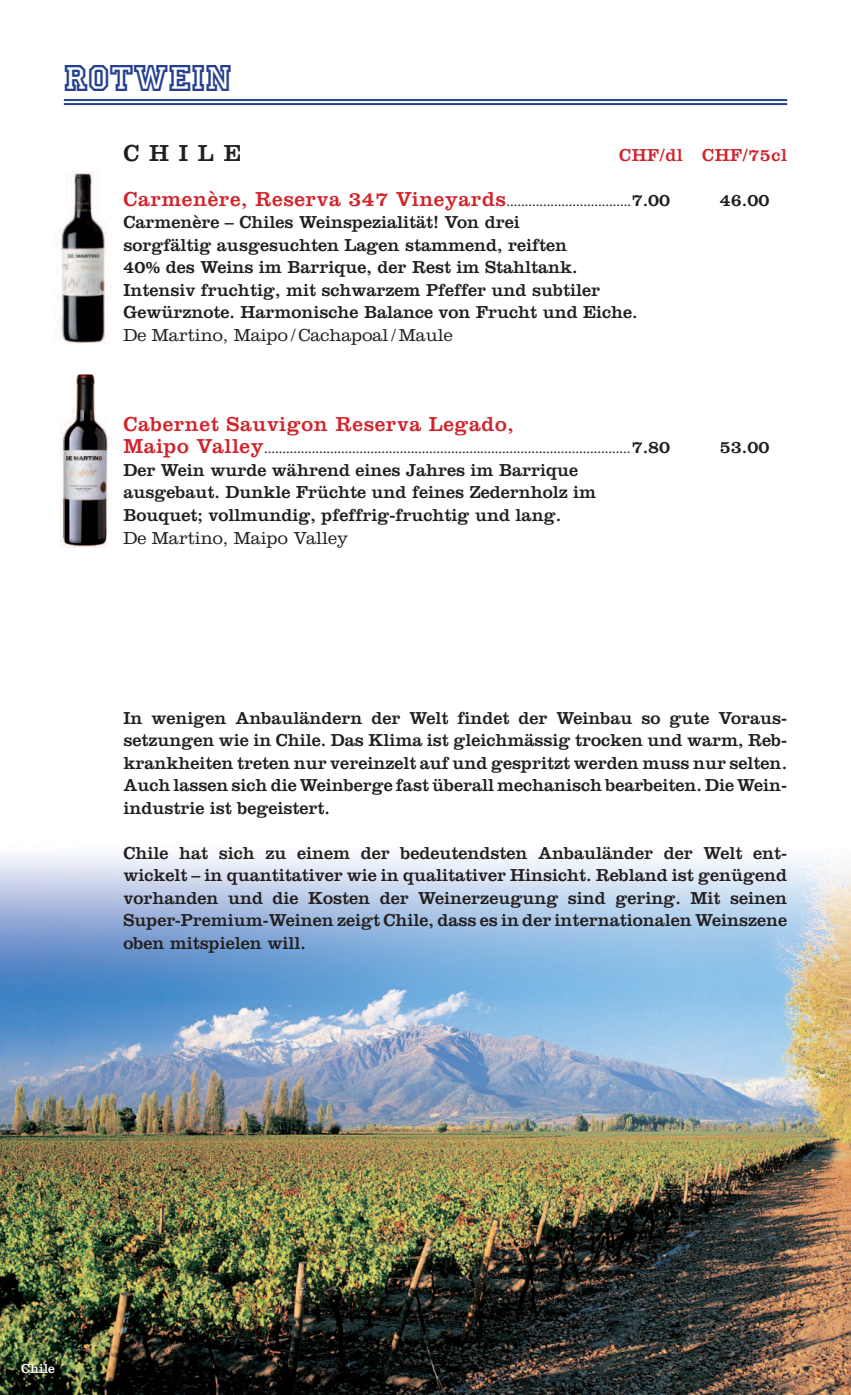
<style>
.page{position:relative;width:851px;height:1395px;background:#fff}
.page>*{position:absolute;margin:0;border:0;box-sizing:border-box;transform-origin:0 0}
.t1{font:39px "Princetown LET";letter-spacing:.005em;color:#253f8f}
.t2{font:24px "Clarendon";letter-spacing:.405em;color:#231f20}
.t3{font:21px "Clarendon";letter-spacing:.03em;color:#d1232a}
.t4{font:18px/22.5px "Clarendon";color:#231f20}
.t5{font:300 18px "Clarendon";color:#231f20}
.t6{font:18px "Clarendon";letter-spacing:.03em;color:#d1232a}
.t7{font:13.5px "Clarendon";color:#fff}
.t8{font:12px "Clarendon";color:#231f20}
.s1{font-size:21px;color:#d1232a}
.s2{font-size:18px}
</style>
<div class="page">
<hr style="left:64px;top:99px;width:723px;height:2px;background:#253f8f">
<hr style="left:64px;top:103px;width:723px;height:2px;background:#253f8f">
<img style="left:55px;top:172px;width:56px;height:172px">
<img style="left:60px;top:374px;width:49px;height:173px">
<img style="left:0;top:854px;width:850px;height:541px">
<img style="left:16px;top:1358px;width:155px;height:28px">
<h1 class="t1" style="left:64px;top:54px;width:169px">ROTWEIN</h1>
<h2 class="t2" style="left:123px;top:145px;width:119px">CHILE</h2>
<p class="t6" style="left:619px;top:149px;width:169px">CHF/dl CHF/75cl</p>
<p class="t8" style="left:123px;top:198px;width:548px"><span class="s1">Carmenère, Reserva 347 Vineyards</span>..................................<span class="s2">7.00</span></p>
<p class="t4" style="left:719px;top:191px;width:51px">46.00</p>
<p class="t4" style="left:123px;top:213px;width:516px">Carmenère – Chiles Weinspezialität! Von drei<br>sorgfältig ausgesuchten Lagen stammend, reiften<br>40% des Weins im Barrique, der Rest im Stahltank.<br>Intensiv fruchtig, mit schwarzem Pfeffer und subtiler Gewürznote. Harmonische Balance von Frucht und Eiche.</p>
<p class="t5" style="left:123px;top:329px;width:331px">De Martino, Maipo /Cachapoal/Maule</p>
<p class="t3" style="left:123px;top:417px;width:392px">Cabernet Sauvigon Reserva Legado,</p>
<p class="t8" style="left:123px;top:445px;width:548px"><span class="s1">Maipo Valley</span>....................................................................................................<span class="s2">7.80</span></p>
<p class="t4" style="left:719px;top:438px;width:51px">53.00</p>
<p class="t4" style="left:123px;top:461px;width:474px">Der Wein wurde während eines Jahres im Barrique ausgebaut. Dunkle Früchte und feines Zedernholz im<br>Bouquet; vollmundig, pfeffrig-fruchtig und lang.</p>
<p class="t5" style="left:123px;top:531px;width:226px">De Martino, Maipo Valley</p>
<p class="t4" style="left:123px;top:708px;width:665px;text-align:justify">In wenigen Anbauländern der Welt findet der Weinbau so gute Voraus&shy;setzungen wie in Chile. Das Klima ist gleichmässig trocken und warm, Reb&shy;krankheiten treten nur vereinzelt auf und gespritzt werden muss nur selten.<br>Auch lassen sich die Weinberge fast überall mechanisch bearbeiten. Die Wein&shy;industrie ist begeistert.</p>
<p class="t4" style="left:123px;top:843px;width:665px;text-align:justify">Chile hat sich zu einem der bedeutendsten Anbauländer der Welt ent&shy;wickelt – in quantitativer wie in qualitativer Hinsicht. Rebland ist genügend vorhanden und die Kosten der Weinerzeugung sind gering. Mit seinen Super-Premium-Weinen zeigt Chile, dass es in der internationalen Weinszene oben mitspielen will.</p>
<p class="t7" style="left:21px;top:1364px;width:35px">Chile</p>
</div>
